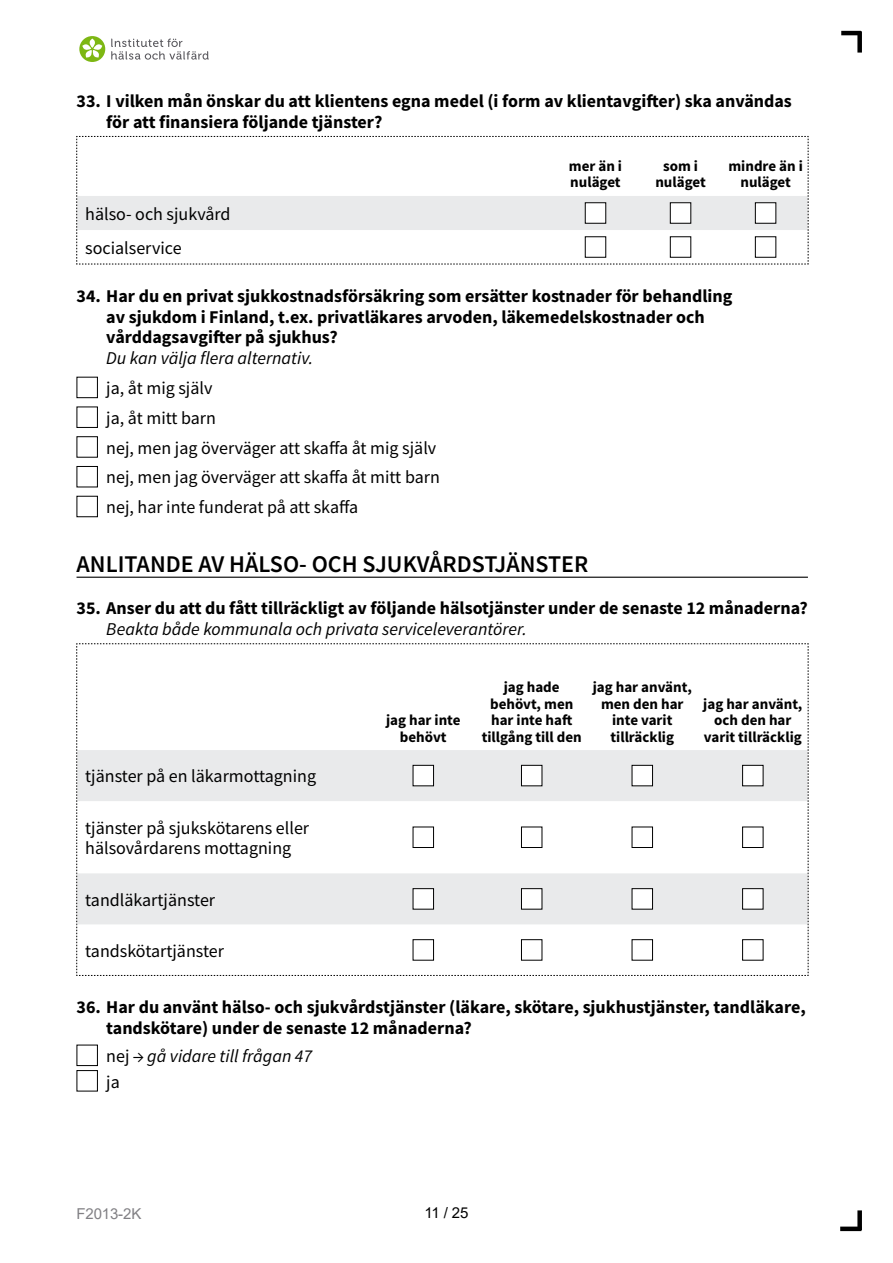
<style>
.page{position:relative;width:893px;height:1263px;background:#fff}
.page>*{position:absolute;margin:0;border:0;box-sizing:border-box;transform-origin:0 0}
.t1{font:600 24px "Source Sans Pro";color:#000}
.t2{font:700 18px/20.7px "Source Sans Pro";color:#000}
.t3{font:18px/29.7px "Source Sans Pro";color:#000}
.t4{font:italic 18px/25.5px "Source Sans Pro";color:#000}
.t5{font:700 15px/16.5px "Source Sans Pro";color:#000;text-align:center}
.t6{font:15px "Arial";letter-spacing:-.01em;color:#818084}
.t7{font:15px "Arial";color:#000}
.s1{font-style:normal}
</style>
<div class="page">
<div style="left:840px;top:1226px;width:21px;height:5px;background:#000"></div>
<div style="left:857px;top:1210px;width:5px;height:20px;background:#000"></div>
<div style="left:857px;top:31px;width:5px;height:22px;background:#000"></div>
<hr style="left:841px;top:31px;width:20px;height:4px;background:#000">
<svg style="left:79px;top:36px;width:26px;height:26px"></svg>
<svg style="left:82px;top:39px;width:20px;height:19px"></svg>
<svg style="left:111px;top:39px;width:98px;height:21px"></svg>
<hr style="left:77px;top:577px;width:731px;height:1px;background:#000">
<svg style="left:76px;top:136px;width:733px;height:129px"></svg>
<div style="left:585px;top:203px;width:21px;height:20px;background:#fff"></div>
<div style="left:585px;top:202px;width:21px;height:22px;border:1px solid #000"></div>
<div style="left:670px;top:203px;width:21px;height:20px;background:#fff"></div>
<div style="left:670px;top:202px;width:21px;height:22px;border:1px solid #000"></div>
<div style="left:755px;top:203px;width:21px;height:20px;background:#fff"></div>
<div style="left:755px;top:202px;width:21px;height:22px;border:1px solid #000"></div>
<div style="left:585px;top:237px;width:21px;height:20px;background:#fff"></div>
<div style="left:585px;top:236px;width:21px;height:22px;border:1px solid #000"></div>
<div style="left:670px;top:237px;width:21px;height:20px;background:#fff"></div>
<div style="left:670px;top:236px;width:21px;height:22px;border:1px solid #000"></div>
<div style="left:755px;top:237px;width:21px;height:20px;background:#fff"></div>
<div style="left:755px;top:236px;width:21px;height:22px;border:1px solid #000"></div>
<div style="left:77px;top:377px;width:21px;height:21px;border:1px solid #000"></div>
<div style="left:77px;top:407px;width:21px;height:21px;border:1px solid #000"></div>
<div style="left:77px;top:436px;width:21px;height:22px;border:1px solid #000"></div>
<div style="left:77px;top:466px;width:21px;height:21px;border:1px solid #000"></div>
<div style="left:77px;top:496px;width:21px;height:21px;border:1px solid #000"></div>
<svg style="left:76px;top:643px;width:733px;height:333px"></svg>
<div style="left:413px;top:765px;width:21px;height:21px;background:#fff"></div>
<div style="left:413px;top:765px;width:21px;height:21px;border:1px solid #000"></div>
<div style="left:521px;top:765px;width:21px;height:21px;background:#fff"></div>
<div style="left:521px;top:765px;width:21px;height:21px;border:1px solid #000"></div>
<div style="left:632px;top:765px;width:20px;height:21px;background:#fff"></div>
<div style="left:632px;top:765px;width:21px;height:21px;border:1px solid #000"></div>
<div style="left:743px;top:765px;width:20px;height:21px;background:#fff"></div>
<div style="left:742px;top:765px;width:21px;height:21px;border:1px solid #000"></div>
<div style="left:413px;top:827px;width:21px;height:20px;background:#fff"></div>
<div style="left:413px;top:827px;width:21px;height:21px;border:1px solid #000"></div>
<div style="left:521px;top:827px;width:21px;height:20px;background:#fff"></div>
<div style="left:521px;top:827px;width:21px;height:21px;border:1px solid #000"></div>
<div style="left:632px;top:827px;width:20px;height:20px;background:#fff"></div>
<div style="left:632px;top:827px;width:21px;height:21px;border:1px solid #000"></div>
<div style="left:743px;top:827px;width:20px;height:20px;background:#fff"></div>
<div style="left:742px;top:827px;width:21px;height:21px;border:1px solid #000"></div>
<div style="left:413px;top:889px;width:21px;height:20px;background:#fff"></div>
<div style="left:413px;top:888px;width:21px;height:21px;border:1px solid #000"></div>
<div style="left:521px;top:889px;width:21px;height:20px;background:#fff"></div>
<div style="left:521px;top:888px;width:21px;height:21px;border:1px solid #000"></div>
<div style="left:632px;top:889px;width:20px;height:20px;background:#fff"></div>
<div style="left:632px;top:888px;width:21px;height:21px;border:1px solid #000"></div>
<div style="left:743px;top:889px;width:20px;height:20px;background:#fff"></div>
<div style="left:742px;top:888px;width:21px;height:21px;border:1px solid #000"></div>
<div style="left:413px;top:940px;width:21px;height:20px;background:#fff"></div>
<div style="left:413px;top:939px;width:21px;height:21px;border:1px solid #000"></div>
<div style="left:521px;top:940px;width:21px;height:20px;background:#fff"></div>
<div style="left:521px;top:939px;width:21px;height:21px;border:1px solid #000"></div>
<div style="left:632px;top:940px;width:20px;height:20px;background:#fff"></div>
<div style="left:632px;top:939px;width:21px;height:21px;border:1px solid #000"></div>
<div style="left:743px;top:940px;width:20px;height:20px;background:#fff"></div>
<div style="left:742px;top:939px;width:21px;height:21px;border:1px solid #000"></div>
<div style="left:77px;top:1045px;width:21px;height:21px;border:1px solid #000"></div>
<div style="left:77px;top:1070px;width:21px;height:21px;border:1px solid #000"></div>
<p class="t2" style="left:106px;top:90px;width:687px;text-indent:-30px">33. I vilken mån önskar du att klientens egna medel (i form av klientavgifter) ska användas för att finansiera följande tjänster?</p>
<p class="t5" style="left:569px;top:158px;width:55px;text-align:left">mer än i nuläget</p>
<p class="t5" style="left:655px;top:158px;width:52px">som i nuläget</p>
<p class="t5" style="left:728px;top:158px;width:76px">mindre än i nuläget</p>
<p class="t3" style="left:85px;top:197px;width:147px;line-height:34px">hälso- och sjukvård socialservice</p>
<p class="t2" style="left:106px;top:285px;width:628px;text-indent:-30px">34. Har du en privat sjukkostnadsförsäkring som ersätter kostnader för behandling av sjukdom i Finland, t.ex. privatläkares arvoden, läkemedelskostnader och vårddagsavgifter på sjukhus?</p>
<p class="t4" style="left:106px;top:345px;width:208px">Du kan välja flera alternativ.</p>
<p class="t3" style="left:106px;top:373px;width:335px">ja, åt mig själv<br>ja, åt mitt barn<br>nej, men jag överväger att skaffa åt mig själv nej, men jag överväger att skaffa åt mitt barn nej, har inte funderat på att skaffa</p>
<h1 class="t1" style="left:77px;top:549px;width:513px">ANLITANDE AV HÄLSO- OCH SJUKVÅRDSTJÄNSTER</h1>
<p class="t2" style="left:77px;top:598px;width:733px">35. Anser du att du fått tillräckligt av följande hälsotjänster under de senaste 12 månaderna?</p>
<p class="t4" style="left:106px;top:616px;width:422px">Beakta både kommunala och privata serviceleverantörer.</p>
<p class="t5" style="left:386px;top:712px;width:76px">jag har inte behövt</p>
<p class="t5" style="left:482px;top:679px;width:102px">jag hade behövt, men har inte haft tillgång till den</p>
<p class="t5" style="left:593px;top:679px;width:101px">jag har använt, men den har inte varit tillräcklig</p>
<p class="t5" style="left:703px;top:695px;width:101px">jag har använt, och den har varit tillräcklig</p>
<p class="t3" style="left:85px;top:761px;width:232px">tjänster på en läkarmottagning</p>
<p class="t3" style="left:85px;top:818px;width:225px;line-height:19.5px">tjänster på sjukskötarens eller hälsovårdarens mottagning</p>
<p class="t3" style="left:85px;top:885px;width:131px">tandläkartjänster</p>
<p class="t3" style="left:85px;top:936px;width:140px">tandskötartjänster</p>
<p class="t2" style="left:106px;top:997px;width:701px;text-indent:-30px">36. Har du använt hälso- och sjukvårdstjänster (läkare, skötare, sjukhustjänster, tandläkare, tandskötare) under de senaste 12 månaderna?</p>
<p class="t4" style="left:106px;top:1043px;width:207px"><span class="s1">nej</span> → gå vidare till frågan 47 <span class="s1">ja</span></p>
<p class="t6" style="left:77px;top:1203px;width:66px">F2013-2K</p>
<p class="t7" style="left:425px;top:1203px;width:45px">11 / 25</p>
</div>
